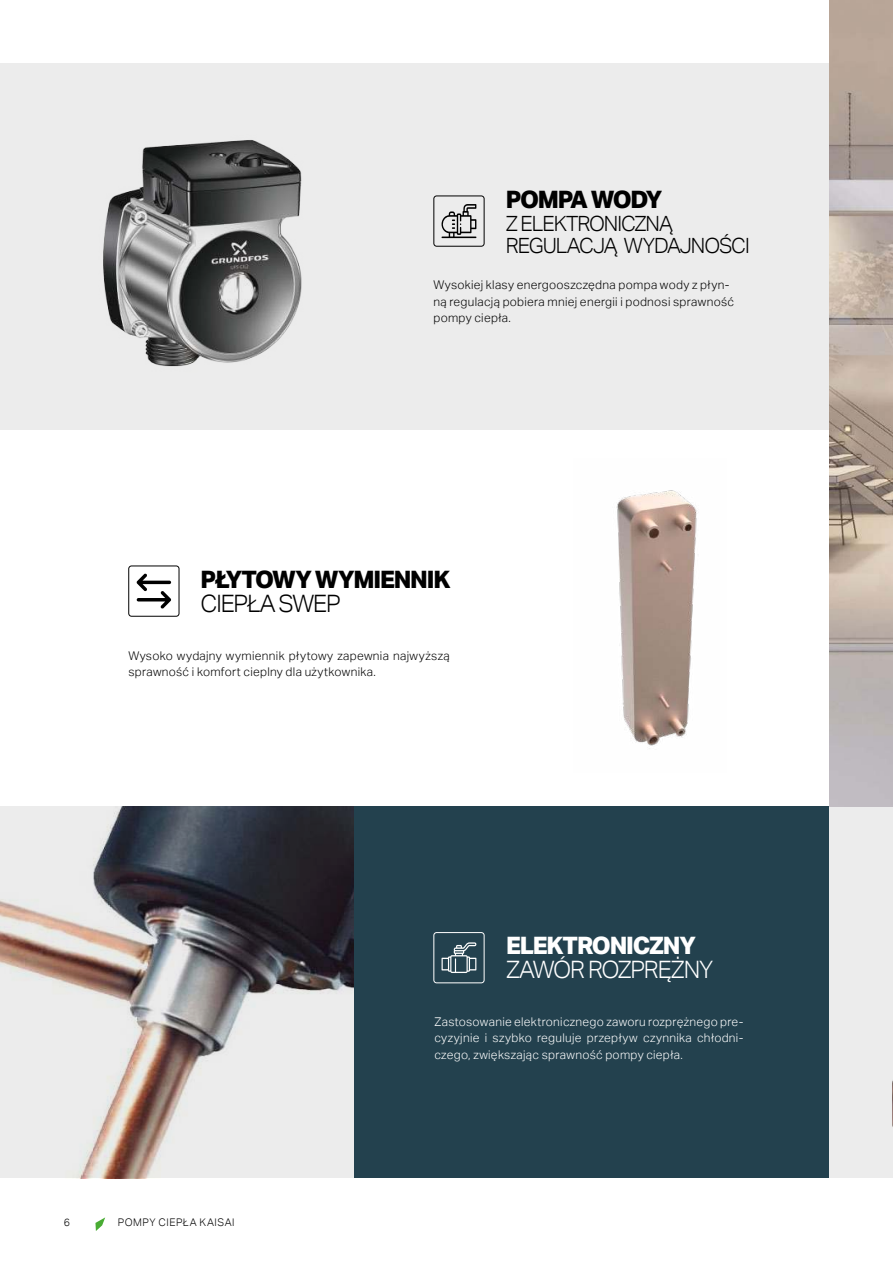
<style>
.page{position:relative;width:893px;height:1263px;background:#fff}
.page>*{position:absolute;margin:0;border:0;box-sizing:border-box;transform-origin:0 0}
.t1{font:800 24px "Aktiv Grotesk";letter-spacing:-.05em;color:#000}
.t2{font:300 24px "Aktiv Grotesk";letter-spacing:-.05em;color:#fff}
.t3{font:800 24px "Aktiv Grotesk";letter-spacing:-.05em;color:#fff}
.t4{font:300 24px "Aktiv Grotesk";letter-spacing:-.05em;color:#000}
.t5{font:300 21px/22.5px "Aktiv Grotesk";letter-spacing:-.05em;color:#000}
.t6{font:300 12px/16.5px "Aktiv Grotesk";letter-spacing:.025em;color:#000}
.t7{font:300 12px/16.5px "Aktiv Grotesk";letter-spacing:.025em;color:#fff;text-align:justify}
.t8{font:300 10.5px "Aktiv Grotesk";letter-spacing:.05em;color:#000}
</style>
<div class="page">
<svg style="left:95px;top:1217px;width:10px;height:14px"></svg>
<div style="left:0;top:64px;width:829px;height:366px;background:#ececec"></div>
<div style="left:353px;top:806px;width:476px;height:372px;background:#23414e"></div>
<div style="left:829px;top:806px;width:64px;height:372px;background:#ececec"></div>
<img style="left:829px;top:0;width:64px;height:806px">
<img style="left:0;top:806px;width:353px;height:372px">
<div style="left:433px;top:196px;width:51px;height:51px;border:1px solid #000;border-radius:3px"></div>
<div style="left:433px;top:932px;width:51px;height:51px;border:1px solid #fff;border-radius:3px"></div>
<div style="left:128px;top:566px;width:51px;height:51px;border:1px solid #000;border-radius:3px"></div>
<svg style="left:136px;top:573px;width:35px;height:36px"></svg>
<svg style="left:442px;top:942px;width:35px;height:31px"></svg>
<svg style="left:442px;top:204px;width:34px;height:34px"></svg>
<img style="left:103px;top:140px;width:199px;height:227px">
<img style="left:616px;top:490px;width:81px;height:256px">
<img style="left:892px;top:1080px;width:1px;height:47px">
<h1 class="t1" style="left:506px;top:186px;width:158px">POMPA WODY</h1>
<h2 class="t5" style="left:506px;top:212px;width:246px">Z ELEKTRONICZNĄ<br>REGULACJĄ WYDAJNOŚCI</h2>
<p class="t6" style="left:433px;top:277px;width:302px">Wysokiej klasy energooszczędna pompa wody z płyn&shy;ną regulacją pobiera mniej energii i podnosi sprawność pompy ciepła.</p>
<h1 class="t1" style="left:201px;top:565px;width:251px">PŁYTOWY WYMIENNIK</h1>
<h1 class="t4" style="left:201px;top:589px;width:142px">CIEPŁA SWEP</h1>
<p class="t6" style="left:128px;top:647px;width:323px">Wysoko wydajny wymiennik płytowy zapewnia najwyższą sprawność i komfort cieplny dla użytkownika.</p>
<h1 class="t3" style="left:506px;top:932px;width:191px">ELEKTRONICZNY</h1>
<h1 class="t2" style="left:506px;top:956px;width:209px">ZAWÓR ROZPRĘŻNY</h1>
<p class="t8" style="left:64px;top:1216px;width:8px">6</p>
<p class="t8" style="left:118px;top:1216px;width:118px">POMPY CIEPŁA KAISAI</p>
<p class="t7" style="left:434px;top:1013px;width:310px">Zastosowanie elektronicznego zaworu rozprężnego pre&shy;cyzyjnie i szybko reguluje przepływ czynnika chłodni&shy;czego, zwiększając sprawność pompy ciepła.</p>
</div>
